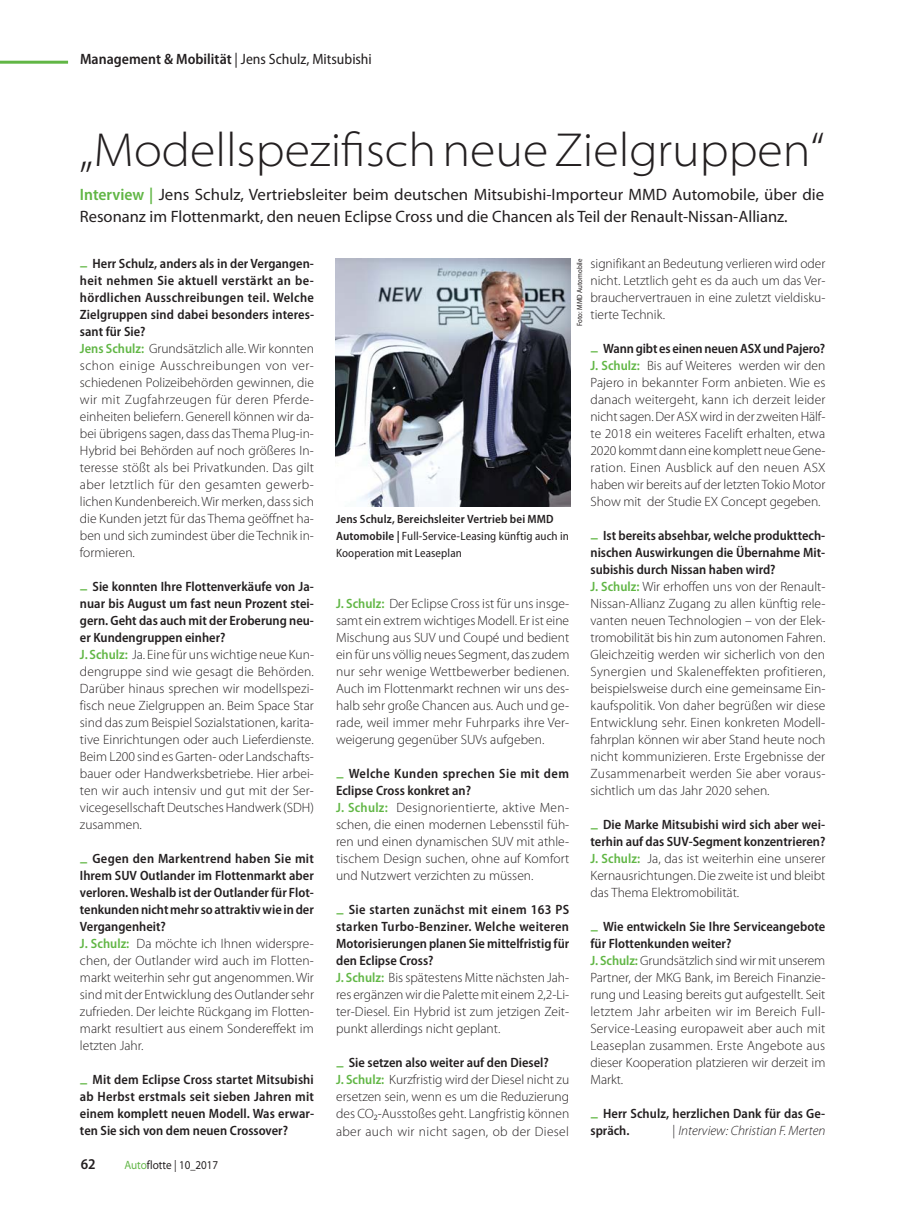
<style>
.page{position:relative;width:919px;height:1212px;background:#fff}
.page>*{position:absolute;margin:0;border:0;box-sizing:border-box;transform-origin:0 0}
.t1{font:300 semi-expanded 48px "Myriad Pro";color:#231f20}
.t2{font:16.5px/22.5px "Myriad Pro";color:#231f20}
.t3{font:semi-condensed 15px "Myriad Pro";color:#231f20}
.t4{font:600 semi-condensed 15px "Myriad Pro";color:#231f20}
.t5{font:300 13.5px/17px "Myriad Pro";color:#231f20}
.t6{font:600 semi-condensed 13.5px/17px "Myriad Pro";letter-spacing:.005em;color:#231f20;text-align:justify}
.t7{font:italic 300 13.5px "Myriad Pro";color:#231f20}
.t8{font:semi-condensed 12px/17px "Myriad Pro";letter-spacing:.005em;color:#231f20}
.t9{font:semi-expanded 12px "Myriad Pro";color:#231f20;scale:.85 1}
.t10{font:semi-condensed 7.5px "Myriad Pro";color:#231f20}
.s1{font-weight:600}
.s2{font-weight:600;font-stretch:semi-condensed;color:#61b645}
.s3{font-weight:600;font-stretch:semi-condensed}
.s4{font-style:normal}
.s5{color:#61b645}
</style>
<div class="page">
<hr style="left:0;top:61px;width:68px;height:3px;background:#61b645">
<img style="left:335px;top:259px;width:235px;height:247px">
<p class="t3" style="left:80px;top:50px;width:293px"><span class="s1">Management &amp; Mobilität</span> | Jens Schulz, Mitsubishi</p>
<h1 class="t1" style="left:80px;top:132px;width:746px">„Modellspezifisch neue Zielgruppen“</h1>
<p class="t2" style="left:80px;top:183px;width:745px"><span class="s2">Interview |</span> Jens Schulz, Vertriebsleiter beim deutschen Mitsubishi-Importeur MMD Automobile, über die<br>Resonanz im Flottenmarkt, den neuen Eclipse Cross und die Chancen als Teil der Renault-Nissan-Allianz.</p>
<p class="t5" style="left:80px;top:256px;width:236px;text-indent:13px"><span class="s3">Herr Schulz, anders als in der Vergangen&shy;heit nehmen Sie aktuell verstärkt an be&shy;hördlichen Ausschreibungen teil. Welche Zielgruppen sind dabei besonders interes&shy;sant für Sie?<br></span><span class="s2">Jens Schulz:</span> Grundsätzlich alle. Wir konnten schon einige Ausschreibungen von ver&shy;schiedenen Polizeibehörden gewinnen, die wir mit Zugfahrzeugen für deren Pferde&shy;einheiten beliefern. Generell können wir da&shy;bei übrigens sagen, dass das Thema Plug-in-Hybrid bei Behörden auf noch größeres In&shy;teresse stößt als bei Privatkunden. Das gilt aber letztlich für den gesamten gewerb&shy;lichen Kundenbereich. Wir merken, dass sich die Kunden jetzt für das Thema geöffnet ha&shy;ben und sich zumindest über die Technik in&shy;formieren.</p>
<p class="t5" style="left:80px;top:579px;width:235px;text-indent:13px"><span class="s3">Sie konnten Ihre Flottenverkäufe von Ja&shy;nuar bis August um fast neun Prozent stei&shy;gern. Geht das auch mit der Eroberung neu&shy;er Kundengruppen einher?<br></span><span class="s2">J. Schulz:</span> Ja. Eine für uns wichtige neue Kun&shy;dengruppe sind wie gesagt die Behörden.<br>Darüber hinaus sprechen wir modellspezi&shy;fisch neue Zielgruppen an. Beim Space Star sind das zum Beispiel Sozialstationen, karita&shy;tive Einrichtungen oder auch Lieferdienste.<br>Beim L200 sind es Garten- oder Landschafts&shy;bauer oder Handwerksbetriebe. Hier arbei&shy;ten wir auch intensiv und gut mit der Ser&shy;vicegesellschaft Deutsches Handwerk (SDH) zusammen.</p>
<p class="t5" style="left:80px;top:852px;width:236px;text-indent:13px"><span class="s3">Gegen den Markentrend haben Sie mit Ihrem SUV Outlander im Flottenmarkt aber verloren. Weshalb ist der Outlander für Flot&shy;tenkunden nicht mehr so attraktiv wie in der Vergangenheit?<br></span><span class="s2">J. Schulz:</span> Da möchte ich Ihnen widerspre&shy;chen, der Outlander wird auch im Flotten&shy;markt weiterhin sehr gut angenommen. Wir sind mit der Entwicklung des Outlander sehr zufrieden. Der leichte Rückgang im Flotten&shy;markt resultiert aus einem Sondereffekt im letzten Jahr.</p>
<p class="t6" style="left:80px;top:1073px;width:235px;text-indent:13px">Mit dem Eclipse Cross startet Mitsubishi ab Herbst erstmals seit sieben Jahren mit einem komplett neuen Modell. Was erwar&shy;ten Sie sich von dem neuen Crossover?</p>
<p class="t5" style="left:590px;top:256px;width:236px;text-align:justify">signifikant an Bedeutung verlieren wird oder nicht. Letztlich geht es da auch um das Ver&shy;brauchervertrauen in eine zuletzt vieldisku&shy;tierte Technik.</p>
<p class="t5" style="left:590px;top:341px;width:236px;text-align:justify;text-indent:13px"><span class="s3">Wann gibt es einen neuen ASX und Pajero?<br></span><span class="s2">J. Schulz:</span> Bis auf Weiteres werden wir den Pajero in bekannter Form anbieten. Wie es danach weitergeht, kann ich derzeit leider nicht sagen. Der ASX wird in der zweiten Hälf&shy;te 2018 ein weiteres Facelift erhalten, etwa 2020 kommt dann eine komplett neue Gene&shy;ration. Einen Ausblick auf den neuen ASX haben wir bereits auf der letzten Tokio Motor Show mit der Studie EX Concept gegeben.</p>
<p class="t5" style="left:590px;top:528px;width:236px;text-indent:13px"><span class="s3">Ist bereits absehbar, welche produkttech&shy;nischen Auswirkungen die Übernahme Mit&shy;subishis durch Nissan haben wird?<br></span><span class="s2">J. Schulz:</span> Wir erhoffen uns von der Renault-Nissan-Allianz Zugang zu allen künftig rele&shy;vanten neuen Technologien – von der Elek&shy;tromobilität bis hin zum autonomen Fahren.<br>Gleichzeitig werden wir sicherlich von den Synergien und Skaleneffekten profitieren, beispielsweise durch eine gemeinsame Ein&shy;kaufspolitik. Von daher begrüßen wir diese Entwicklung sehr. Einen konkreten Modell&shy;fahrplan können wir aber Stand heute noch nicht kommunizieren. Erste Ergebnisse der Zusammenarbeit werden Sie aber voraus&shy;sichtlich um das Jahr 2020 sehen.</p>
<p class="t5" style="left:590px;top:818px;width:236px;text-align:justify;text-indent:13px"><span class="s3">Die Marke Mitsubishi wird sich aber wei&shy;terhin auf das SUV-Segment konzentrieren?<br></span><span class="s2">J. Schulz:</span> Ja, das ist weiterhin eine unserer Kernausrichtungen. Die zweite ist und bleibt das Thema Elektromobilität.</p>
<p class="t5" style="left:590px;top:920px;width:236px;text-indent:13px"><span class="s3">Wie entwickeln Sie Ihre Serviceangebote für Flottenkunden weiter?<br></span><span class="s2">J. Schulz:</span> Grundsätzlich sind wir mit unserem Partner, der MKG Bank, im Bereich Finanzie&shy;rung und Leasing bereits gut aufgestellt. Seit letztem Jahr arbeiten wir im Bereich Full-Service-Leasing europaweit aber auch mit Leaseplan zusammen. Erste Angebote aus dieser Kooperation platzieren wir derzeit im Markt.</p>
<p class="t6" style="left:590px;top:1107px;width:236px;text-indent:13px">Herr Schulz, herzlichen Dank für das Ge&shy;spräch.</p>
<p class="t10" style="left:575px;top:326px;width:69px;rotate:-90deg">Foto: MMD Automobile</p>
<p class="t8" style="left:336px;top:510px;width:234px"><span class="s1">Jens Schulz, Bereichsleiter Vertrieb bei MMD<br>Automobile |</span> Full-Service-Leasing künftig auch in<br>Kooperation mit Leaseplan</p>
<p class="t5" style="left:336px;top:596px;width:235px;text-align:justify"><span class="s2">J. Schulz:</span> Der Eclipse Cross ist für uns insge&shy;samt ein extrem wichtiges Modell. Er ist eine Mischung aus SUV und Coupé und bedient ein für uns völlig neues Segment, das zudem nur sehr wenige Wettbewerber bedienen.<br>Auch im Flottenmarkt rechnen wir uns des&shy;halb sehr große Chancen aus. Auch und ge&shy;rade, weil immer mehr Fuhrparks ihre Ver&shy;weigerung gegenüber SUVs aufgeben.</p>
<p class="t5" style="left:336px;top:767px;width:235px;text-indent:13px"><span class="s3">Welche Kunden sprechen Sie mit dem Eclipse Cross konkret an?<br></span><span class="s2">J. Schulz:</span> Designorientierte, aktive Men&shy;schen, die einen modernen Lebensstil füh&shy;ren und einen dynamischen SUV mit athle&shy;tischem Design suchen, ohne auf Komfort und Nutzwert verzichten zu müssen.</p>
<p class="t5" style="left:336px;top:903px;width:234px;text-indent:13px"><span class="s3">Sie starten zunächst mit einem 163 PS starken Turbo-Benziner. Welche weiteren Motorisierungen planen Sie mittelfristig für den Eclipse Cross?<br></span><span class="s2">J. Schulz:</span> Bis spätestens Mitte nächsten Jah&shy;res ergänzen wir die Palette mit einem 2,2-Li&shy;ter-Diesel. Ein Hybrid ist zum jetzigen Zeit&shy;punkt allerdings nicht geplant.</p>
<p class="t5" style="left:336px;top:1056px;width:234px;text-align:center"><span class="s3">Sie setzen also weiter auf den Diesel?<br></span><span class="s2">J. Schulz:</span> Kurzfristig wird der Diesel nicht zu ersetzen sein, wenn es um die Reduzierung des CO₂-Ausstoßes geht. Langfristig können aber auch wir nicht sagen, ob der Diesel</p>
<p class="t7" style="left:672px;top:1123px;width:154px"><span class="s4">|</span> Interview: Christian F. Merten</p>
<p class="t4" style="left:81px;top:1159px;width:16px">62</p>
<p class="t9" style="left:124px;top:1158px;width:112px"><span class="s5">Auto</span>flotte | 10_2017</p>
</div>
